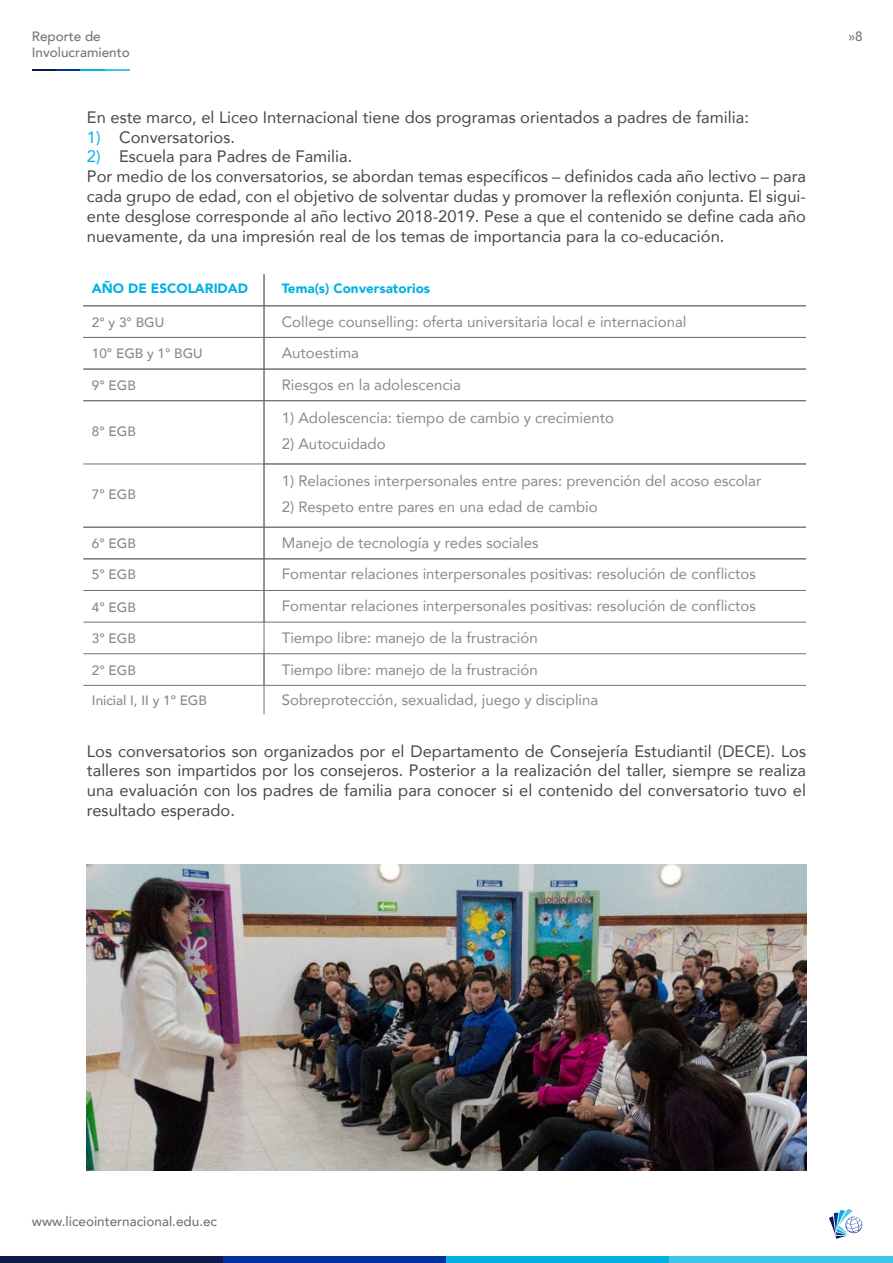
<style>
.page{position:relative;width:893px;height:1263px;background:#fff}
.page>*{position:absolute;margin:0;border:0;box-sizing:border-box;transform-origin:0 0}
.t1{font:16.5px/19.8px "Avenir";color:#464849}
.t2{font:15px/31.3px "Avenir";color:#888989}
.t3{font:500 13.5px "Avenir";color:#888989}
.t4{font:500 13.5px/16.2px "Avenir";color:#6e777a}
.t5{font:900 13.5px "Avenir";color:#00b2e3}
.s1{color:#00b2e3}
</style>
<div class="page">
<svg style="left:33px;top:69px;width:96px;height:1px"></svg>
<div style="left:0;top:1256px;width:223px;height:7px;background:#0e1b4a"></div>
<div style="left:223px;top:1256px;width:223px;height:7px;background:#02309f"></div>
<div style="left:446px;top:1256px;width:224px;height:7px;background:#04b1e2"></div>
<div style="left:670px;top:1256px;width:223px;height:7px;background:#42c5e5"></div>
<svg style="left:829px;top:1209px;width:34px;height:30px"></svg>
<div style="left:83px;top:305px;width:181px;height:33px;border:1px solid #707272"></div>
<div style="left:264px;top:305px;width:542px;height:33px;border:1px solid #707272"></div>
<div style="left:83px;top:337px;width:181px;height:32px;border:1px solid #707272"></div>
<div style="left:264px;top:337px;width:542px;height:32px;border:1px solid #707272"></div>
<div style="left:83px;top:369px;width:181px;height:32px;border:1px solid #707272"></div>
<div style="left:264px;top:369px;width:542px;height:32px;border:1px solid #707272"></div>
<svg style="left:83px;top:400px;width:723px;height:127px"></svg>
<div style="left:83px;top:527px;width:181px;height:32px;border:1px solid #707272"></div>
<div style="left:264px;top:527px;width:542px;height:32px;border:1px solid #707272"></div>
<div style="left:83px;top:558px;width:181px;height:33px;border:1px solid #707272"></div>
<div style="left:264px;top:558px;width:542px;height:33px;border:1px solid #707272"></div>
<svg style="left:83px;top:590px;width:723px;height:125px"></svg>
<img style="left:87px;top:864px;width:719px;height:306px">
<hr style="left:83px;top:685px;width:723px;height:1px;background:#707272">
<p class="t4" style="left:32px;top:27px;width:100px">Reporte de<br>Involucramiento</p>
<p class="t1" style="left:87px;top:107px;width:663px">En este marco, el Liceo Internacional tiene dos programas orientados a padres de familia:</p>
<p class="t1" style="left:87px;top:127px;width:150px"><span class="s1">1)</span> Conversatorios.</p>
<p class="t1" style="left:87px;top:146px;width:721px"><span class="s1">2)</span> Escuela para Padres de Familia.<br>Por medio de los conversatorios, se abordan temas específicos – definidos cada año lectivo – para cada grupo de edad, con el objetivo de solventar dudas y promover la reflexión conjunta. El sigui&shy;ente desglose corresponde al año lectivo 2018-2019. Pese a que el contenido se define cada año nuevamente, da una impresión real de los temas de importancia para la co-educación.</p>
<p class="t5" style="left:92px;top:277px;width:158px">AÑO DE ESCOLARIDAD</p>
<p class="t3" style="left:92px;top:311px;width:74px">2° y 3° BGU</p>
<p class="t2" style="left:282px;top:306px;width:406px">College counselling: oferta universitaria local e internacional<br>Autoestima<br>Riesgos en la adolescencia</p>
<p class="t5" style="left:282px;top:277px;width:150px">Tema(s) Conversatorios</p>
<p class="t3" style="left:92px;top:342px;width:112px">10° EGB y 1° BGU</p>
<p class="t3" style="left:92px;top:374px;width:45px">9° EGB</p>
<p class="t3" style="left:92px;top:419px;width:45px">8° EGB</p>
<p class="t2" style="left:282px;top:402px;width:334px">1) Adolescencia: tiempo de cambio y crecimiento</p>
<p class="t2" style="left:282px;top:428px;width:105px">2) Autocuidado</p>
<p class="t2" style="left:282px;top:464px;width:481px">1) Relaciones interpersonales entre pares: prevención del acoso escolar</p>
<p class="t2" style="left:282px;top:490px;width:318px">2) Respeto entre pares en una edad de cambio</p>
<p class="t3" style="left:92px;top:482px;width:45px">7° EGB</p>
<p class="t3" style="left:92px;top:532px;width:45px">6° EGB</p>
<p class="t3" style="left:92px;top:563px;width:45px">5° EGB</p>
<p class="t3" style="left:92px;top:595px;width:45px">4° EGB</p>
<p class="t3" style="left:92px;top:626px;width:45px">3° EGB</p>
<p class="t3" style="left:92px;top:658px;width:45px">2° EGB</p>
<p class="t3" style="left:92px;top:689px;width:116px">Inicial I, II y 1º EGB</p>
<p class="t2" style="left:282px;top:527px;width:475px;line-height:30.8px">Manejo de tecnología y redes sociales<br>Fomentar relaciones interpersonales positivas: resolución de conflictos</p>
<p class="t2" style="left:282px;top:590px;width:475px">Fomentar relaciones interpersonales positivas: resolución de conflictos Tiempo libre: manejo de la frustración<br>Tiempo libre: manejo de la frustración<br>Sobreprotección, sexualidad, juego y disciplina</p>
<p class="t1" style="left:87px;top:740px;width:721px;text-align:justify">Los conversatorios son organizados por el Departamento de Consejería Estudiantil (DECE). Los talleres son impartidos por los consejeros. Posterior a la realización del taller, siempre se realiza una evaluación con los padres de familia para conocer si el contenido del conversatorio tuvo el resultado esperado.</p>
<p class="t4" style="left:848px;top:27px;width:16px">»8</p>
<p class="t4" style="left:32px;top:1212px;width:187px">www.liceointernacional.edu.ec</p>
</div>
